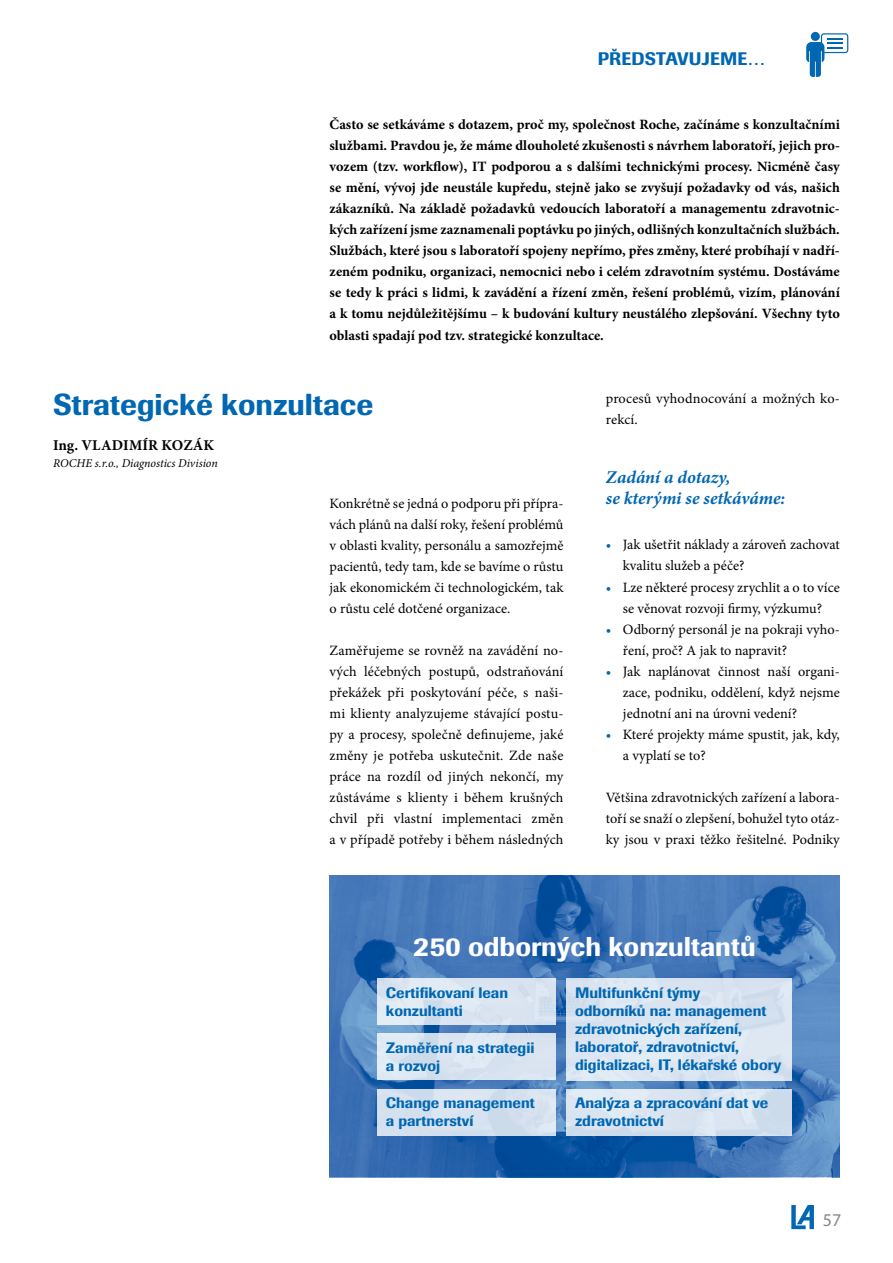
<style>
.page{position:relative;width:893px;height:1263px;background:#fff}
.page>*{position:absolute;margin:0;border:0;box-sizing:border-box;transform-origin:0 0}
.t1{font:500 30px "Imago";color:#0067b2}
.t2{font:500 27px "Imago";color:#fff}
.t3{font:italic 700 18px/21px "Minion Pro";color:#0067b2}
.t4{font:500 18px "Imago";letter-spacing:.01em;color:#0067b2}
.t5{font:18px "Myriad Pro";color:#878787}
.t6{font:500 15px/18px "Imago";color:#0067b2}
.t7{font:700 15px "Minion Pro";letter-spacing:.01em;color:#000}
.t8{font:14.25px/21px "Minion Pro";color:#000}
.t9{font:700 14.25px/21px "Minion Pro";color:#000;text-align:justify}
.t10{font:italic 12px "Minion Pro";letter-spacing:-.005em;color:#000}
.s1{color:#0067b2}
</style>
<div class="page">
<svg style="left:791px;top:1205px;width:23px;height:24px"></svg>
<svg style="left:806px;top:32px;width:42px;height:45px"></svg>
<svg style="left:330px;top:875px;width:510px;height:302px;background:#3e75b6"></svg>
<svg style="left:377px;top:978px;width:179px;height:47px;background:#dae5f1"></svg>
<svg style="left:377px;top:1033px;width:179px;height:47px;background:#dae4f1"></svg>
<div style="left:377px;top:1089px;width:179px;height:46px;background:#d6e1ef"></div>
<div style="left:567px;top:978px;width:225px;height:102px;background:#dce6f2"></div>
<svg style="left:567px;top:1089px;width:225px;height:46px;background:#d8e3f0"></svg>
<p class="t4" style="left:598px;top:47px;width:169px">PŘEDSTAVUJEME…</p>
<p class="t9" style="left:330px;top:114px;width:512px">Často se setkáváme s dotazem, proč my, společnost Roche, začínáme s konzultačními službami. Pravdou je, že máme dlouholeté zkušenosti s návrhem laboratoří, jejich pro&shy;vozem (tzv. workflow), IT podporou a s dalšími technickými procesy. Nicméně časy se mění, vývoj jde neustále kupředu, stejně jako se zvyšují požadavky od vás, našich zákazníků. Na základě požadavků vedoucích laboratoří a managementu zdravotnic&shy;kých zařízení jsme zaznamenali poptávku po jiných, odlišných konzultačních službách.<br>Službách, které jsou s laboratoří spojeny nepřímo, přes změny, které probíhají v nadří&shy;zeném podniku, organizaci, nemocnici nebo i celém zdravotním systému. Dostáváme se tedy k práci s lidmi, k zavádění a řízení změn, řešení problémů, vizím, plánování a k tomu nejdůležitějšímu – k budování kultury neustálého zlepšování. Všechny tyto oblasti spadají pod tzv. strategické konzultace.</p>
<h1 class="t1" style="left:53px;top:385px;width:322px">Strategické konzultace</h1>
<p class="t7" style="left:53px;top:434px;width:162px">Ing. VLADIMÍR KOZÁK</p>
<p class="t10" style="left:53px;top:455px;width:166px">ROCHE s.r.o., Diagnostics Division</p>
<p class="t8" style="left:330px;top:492px;width:235px;text-align:justify">Konkrétně se jedná o podporu při přípra&shy;vách plánů na další roky, řešení problémů v oblasti kvality, personálu a samozřejmě pacientů, tedy tam, kde se bavíme o růstu jak ekonomickém či technologickém, tak o růstu celé dotčené organizace.</p>
<p class="t8" style="left:330px;top:639px;width:235px;text-align:justify">Zaměřujeme se rovněž na zavádění no&shy;vých léčebných postupů, odstraňování překážek při poskytování péče, s naši&shy;mi klienty analyzujeme stávající postu&shy;py a procesy, společně definujeme, jaké změny je potřeba uskutečnit. Zde naše práce na rozdíl od jiných nekončí, my zůstáváme s klienty i během krušných chvil při vlastní implementaci změn a v případě potřeby i během následných</p>
<p class="t8" style="left:606px;top:387px;width:235px">procesů vyhodnocování a možných ko&shy;rekcí.</p>
<p class="t3" style="left:606px;top:467px;width:181px">Zadání a dotazy,<br>se kterými se setkáváme:</p>
<p class="t8" style="left:623px;top:534px;width:218px;text-indent:-17px"><span class="s1">•</span> Jak ušetřit náklady a zároveň zachovat kvalitu služeb a péče?</p>
<p class="t8" style="left:606px;top:576px;width:235px;text-align:center"><span class="s1">•</span> Lze některé procesy zrychlit a o to více se věnovat rozvoji firmy, výzkumu?</p>
<p class="t8" style="left:623px;top:618px;width:218px;text-indent:-17px"><span class="s1">•</span> Odborný personál je na pokraji vyho&shy;ření, proč? A jak to napravit?</p>
<p class="t8" style="left:623px;top:660px;width:218px;text-align:justify;text-indent:-17px"><span class="s1">•</span> Jak naplánovat činnost naší organi&shy;zace, podniku, oddělení, když nejsme jednotní ani na úrovni vedení?</p>
<p class="t8" style="left:623px;top:723px;width:218px;text-indent:-17px"><span class="s1">•</span> Které projekty máme spustit, jak, kdy, a vyplatí se to?</p>
<p class="t8" style="left:606px;top:786px;width:235px;text-align:justify">Většina zdravotnických zařízení a labora&shy;toří se snaží o zlepšení, bohužel tyto otáz&shy;ky jsou v praxi těžko řešitelné. Podniky</p>
<h2 class="t2" style="left:414px;top:929px;width:344px">250 odborných konzultantů</h2>
<p class="t6" style="left:386px;top:983px;width:124px">Certifikovaní lean konzultanti</p>
<p class="t6" style="left:386px;top:1039px;width:150px">Zaměření na strategii a rozvoj</p>
<p class="t6" style="left:386px;top:1094px;width:150px">Change management a partnerství</p>
<p class="t6" style="left:575px;top:983px;width:208px">Multifunkční týmy<br>odborníků na: management zdravotnických zařízení, laboratoř, zdravotnictví, digitalizaci, IT, lékařské obory</p>
<p class="t6" style="left:575px;top:1094px;width:195px">Analýza a zpracování dat ve zdravotnictví</p>
<p class="t5" style="left:823px;top:1209px;width:20px">57</p>
</div>
